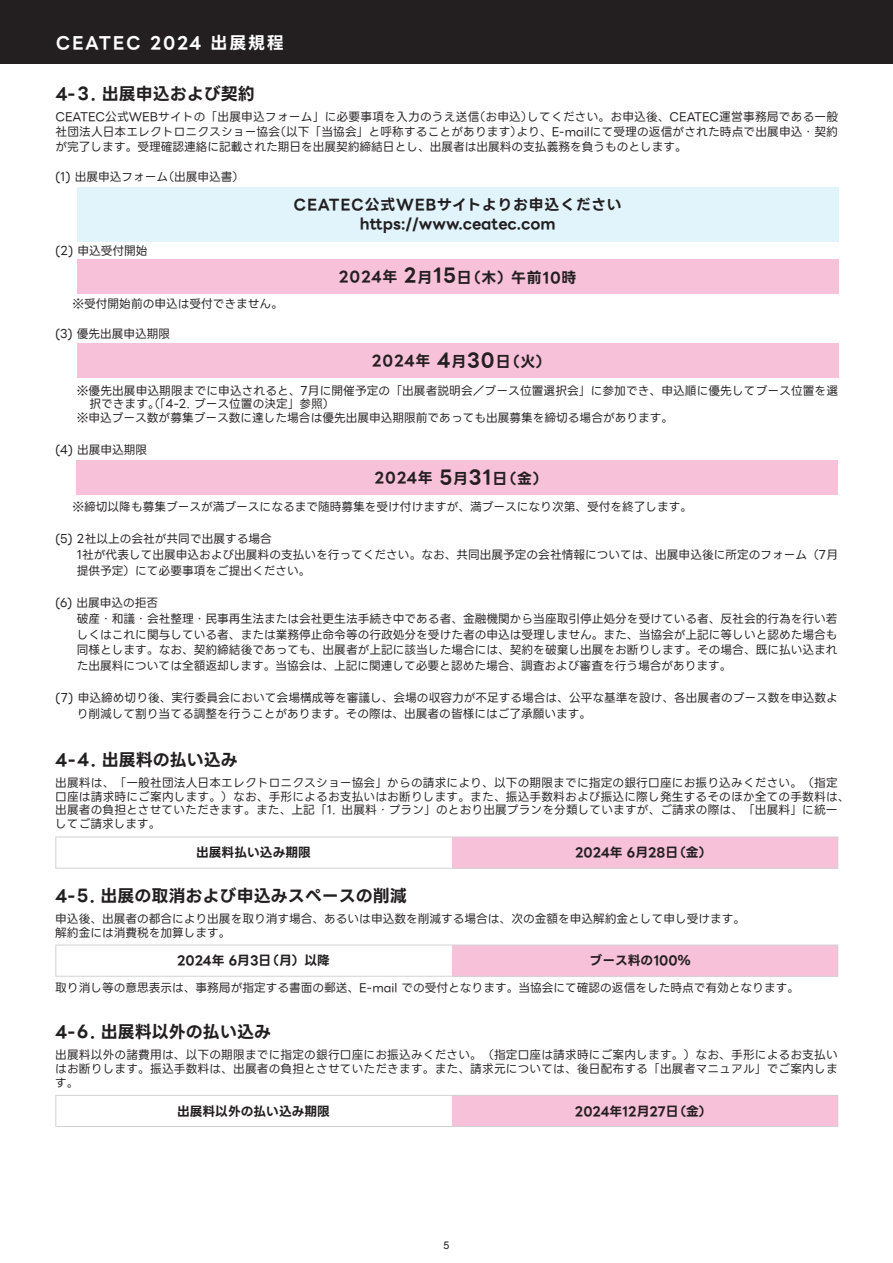
<style>
.page{position:relative;width:893px;height:1263px;background:#fff}
.page>*{position:absolute;margin:0;border:0;box-sizing:border-box;transform-origin:0 0}
.禁止事項の本文00{font:700 16.95px "LINE Seed JP TTF";color:#231f20}
.リスト00_見出し{font:700 16.95px "Source Han Sans JP";letter-spacing:.1em;color:#fff}
.リスト00_見出し-2{font:700 16.95px "LINE Seed JP TTF";letter-spacing:.1em;color:#fff}
.本文__付数字リスト{font:700 16.95px "LINE Seed JP TTF";color:#231f20}
.赤のみブロック{font:700 14.85px "LINE Seed JP TTF";letter-spacing:.05em;color:#231f20}
.赤のみブロック-2{font:700 14.85px "LINE Seed JP TTF";color:#231f20}
.赤ハーフブロック{font:700 12.75px "LINE Seed JP TTF";color:#231f20}
.本文__付数字リスト-2{font:11.7px/15.9px "LINE Seed JP TTF";color:#231f20}
.禁止事項の本文00-2{font:11.7px/13.8px "LINE Seed JP TTF";color:#231f20;text-align:justify}
.t1{font:10.65px "Arial";color:#231f20}
.s1{font-size:19.2px}
</style>
<div class="page">
<div style="left:452px;top:1097px;width:384px;height:28px;background:#f7c1d9"></div>
<div style="left:56px;top:1095px;width:782px;height:32px;border:1px solid #d1d2d4"></div>
<div style="left:77px;top:461px;width:761px;height:34px;background:#f7c1d9"></div>
<div style="left:452px;top:947px;width:384px;height:27px;background:#f7c1d9"></div>
<div style="left:56px;top:945px;width:782px;height:31px;border:1px solid #d1d2d4"></div>
<div style="left:452px;top:839px;width:384px;height:27px;background:#f7c1d9"></div>
<div style="left:56px;top:837px;width:782px;height:31px;border:1px solid #d1d2d4"></div>
<div style="left:77px;top:187px;width:761px;height:54px;background:#e1f4fc"></div>
<div style="left:77px;top:259px;width:761px;height:34px;background:#f7c1d9"></div>
<div style="left:77px;top:343px;width:761px;height:34px;background:#f7c1d9"></div>
<div style="left:0;top:0;width:893px;height:64px;background:#231f20"></div>
<p class="リスト00_見出し-2" style="left:56px;top:33px;width:229px">CEATEC 2024 出展規程</p>
<p class="リスト00_見出し" style="left:86px;top:34px;width:206px">CEATEC 2024 出展規程</p>
<p class="本文__付数字リスト" style="left:56px;top:85px;width:201px">4-３. 出展申込および契約</p>
<p class="本文__付数字リスト-2" style="left:56px;top:110px;width:784px;line-height:14.9px;text-align:justify">CEATEC公式WEBサイトの「出展申込フォーム」に必要事項を入力のうえ送信（お申込）してください。お申込後、CEATEC運営事務局である一般社団法人日本エレクトロニクスショー協会（以下「当協会」と呼称することがあります）より、E-mailにて受理の返信がされた時点で出展申込・契約が完了します。受理確認連絡に記載された期日を出展契約締結日とし、出展者は出展料の支払義務を負うものとします。</p>
<p class="本文__付数字リスト-2" style="left:56px;top:169px;width:190px">(1) 出展申込フォーム（出展申込書）</p>
<p class="本文__付数字リスト-2" style="left:56px;top:243px;width:93px">(2) 申込受付開始</p>
<p class="本文__付数字リスト-2" style="left:73px;top:297px;width:212px">※受付開始前の申込は受付できません。</p>
<p class="本文__付数字リスト-2" style="left:56px;top:326px;width:116px">(3) 優先出展申込期限</p>
<p class="赤のみブロック" style="left:294px;top:196px;width:330px">CEATEC公式WEBサイトよりお申込ください</p>
<p class="赤のみブロック-2" style="left:360px;top:215px;width:197px">https://www.ceatec.com</p>
<p class="赤のみブロック" style="left:339px;top:269px;width:239px">2024年 <span class="s1">2</span>月<span class="s1">15</span>日（木）午前10時</p>
<p class="赤のみブロック" style="left:372px;top:353px;width:180px">2024年 <span class="s1">4</span>月<span class="s1">30</span>日（火）</p>
<p class="本文__付数字リスト-2" style="left:90px;top:384px;width:750px;line-height:13.8px;text-indent:-13px">※優先出展申込期限までに申込されると、7月に開催予定の「出展者説明会／ブース位置選択会」に参加でき、申込順に優先してブース位置を選択できます。（「4-2. ブース位置の決定」参照）</p>
<p class="本文__付数字リスト-2" style="left:77px;top:410px;width:598px">※申込ブース数が募集ブース数に達した場合は優先出展申込期限前であっても出展募集を締切る場合があります。</p>
<p class="本文__付数字リスト-2" style="left:56px;top:442px;width:93px">(4) 出展申込期限</p>
<p class="赤のみブロック" style="left:375px;top:470px;width:175px">2024年 <span class="s1">5</span>月<span class="s1">31</span>日（金）</p>
<p class="本文__付数字リスト-2" style="left:73px;top:499px;width:621px">※締切以降も募集ブースが満ブースになるまで随時募集を受け付けますが、満ブースになり次第、受付を終了します。</p>
<p class="本文__付数字リスト-2" style="left:56px;top:531px;width:218px">(5) 2社以上の会社が共同で出展する場合</p>
<p class="本文__付数字リスト-2" style="left:77px;top:547px;width:763px">1社が代表して出展申込および出展料の支払いを行ってください。なお、共同出展予定の会社情報については、出展申込後に所定のフォーム（7月提供予定）にて必要事項をご提出ください。</p>
<p class="本文__付数字リスト-2" style="left:56px;top:595px;width:104px">(6) 出展申込の拒否</p>
<p class="本文__付数字リスト-2" style="left:77px;top:611px;width:762px;text-align:justify">破産・和議・会社整理・民事再生法または会社更生法手続き中である者、金融機関から当座取引停止処分を受けている者、反社会的行為を行い若しくはこれに関与している者、または業務停止命令等の行政処分を受けた者の申込は受理しません。また、当協会が上記に等しいと認めた場合も同様とします。なお、契約締結後であっても、出展者が上記に該当した場合には、契約を破棄し出展をお断りします。その場合、既に払い込まれた出展料については全額返却します。当協会は、上記に関連して必要と認めた場合、調査および審査を行う場合があります。</p>
<p class="本文__付数字リスト-2" style="left:77px;top:690px;width:763px;text-indent:-21px">(7) 申込締め切り後、実行委員会において会場構成等を審議し、会場の収容力が不足する場合は、公平な基準を設け、各出展者のブース数を申込数より削減して割り当てる調整を行うことがあります。その際は、出展者の皆様にはご了承願います。</p>
<p class="禁止事項の本文00" style="left:55px;top:750px;width:184px">4-４. 出展料の払い込み</p>
<p class="本文__付数字リスト-2" style="left:55px;top:776px;width:796px;line-height:13.8px">出展料は、「一般社団法人日本エレクトロニクスショー協会」からの請求により、以下の期限までに指定の銀行口座にお振り込みください。（指定口座は請求時にご案内します。）なお、手形によるお支払いはお断りします。また、振込手数料および振込に際し発生するそのほか全ての手数料は、出展者の負担とさせていただきます。また、上記「1. 出展料・プラン」のとおり出展プランを分類していますが、ご請求の際は、「出展料」に統一してご請求します。</p>
<p class="赤ハーフブロック" style="left:196px;top:845px;width:116px">出展料払い込み期限</p>
<p class="赤ハーフブロック" style="left:575px;top:845px;width:138px">2024年 6月28日（金）</p>
<p class="禁止事項の本文00" style="left:55px;top:886px;width:353px">4-５. 出展の取消および申込みスペースの削減</p>
<p class="禁止事項の本文00-2" style="left:55px;top:912px;width:691px">申込後、出展者の都合により出展を取り消す場合、あるいは申込数を削減する場合は、次の金額を申込解約金として申し受けます。</p>
<p class="禁止事項の本文00-2" style="left:55px;top:926px;width:177px">解約金には消費税を加算します。</p>
<p class="赤ハーフブロック" style="left:177px;top:953px;width:154px">2024年 6月3日（月）以降</p>
<p class="赤ハーフブロック" style="left:590px;top:953px;width:102px">ブース料の100％</p>
<p class="禁止事項の本文00-2" style="left:55px;top:981px;width:745px">取り消し等の意思表示は、事務局が指定する書面の郵送、E-mail での受付となります。当協会にて確認の返信をした時点で有効となります。</p>
<p class="禁止事項の本文00" style="left:55px;top:1022px;width:217px">4-６. 出展料以外の払い込み</p>
<p class="禁止事項の本文00-2" style="left:55px;top:1048px;width:784px">出展料以外の諸費用は、以下の期限までに指定の銀行口座にお振込みください。（指定口座は請求時にご案内します。）なお、手形によるお支払いはお断りします。振込手数料は、出展者の負担とさせていただきます。また、請求元については、後日配布する「出展者マニュアル」でご案内します。</p>
<p class="赤ハーフブロック" style="left:177px;top:1104px;width:155px">出展料以外の払い込み期限</p>
<p class="赤ハーフブロック" style="left:575px;top:1104px;width:138px">2024年12月27日（金）</p>
<p class="t1" style="left:444px;top:1238px;width:7px">5</p>
</div>
